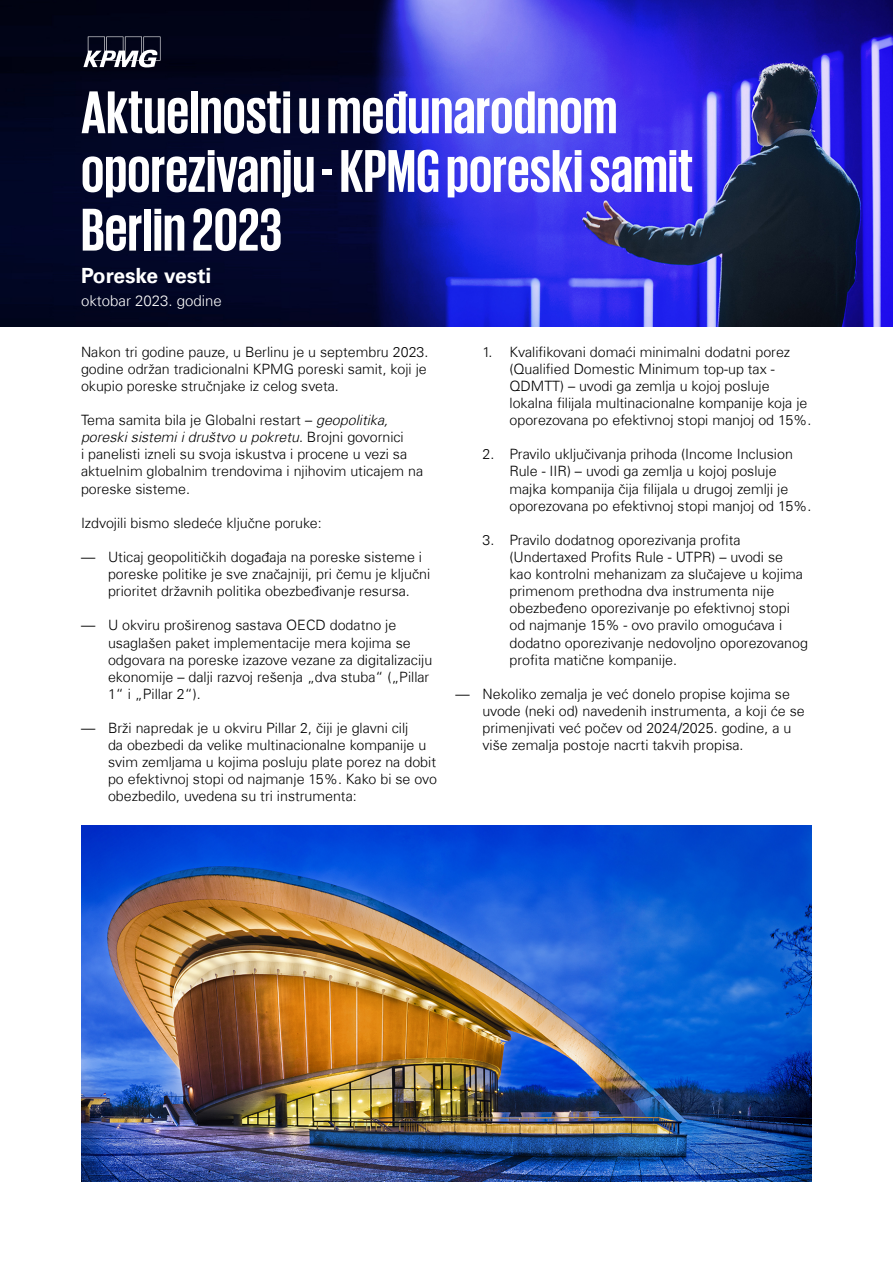
<style>
.page{position:relative;width:893px;height:1263px;background:#fff}
.page>*{position:absolute;margin:0;border:0;box-sizing:border-box;transform-origin:0 0}
.t1{font:700 61.65px/58.7px "KPMG";color:#fff}
.t2{font:700 21px "Universfor KPMG";color:#fff}
.t3{font:300 15px "Universfor KPMG";color:#fff}
.t4{font:300 14.25px/17.1px "Universfor KPMG";color:#000}
.s1{font-style:italic}
</style>
<div class="page">
<img style="left:0;top:0;width:893px;height:326px">
<svg style="left:83px;top:37px;width:77px;height:31px"></svg>
<img style="left:81px;top:825px;width:731px;height:357px">
<h1 class="t1" style="left:81px;top:81px;width:614px">Aktuelnosti u međunarodnom oporezivanju - KPMG poreski samit<br>Berlin 2023</h1>
<h2 class="t2" style="left:81px;top:263px;width:132px">Poreske vesti</h2>
<p class="t3" style="left:81px;top:291px;width:142px">oktobar 2023. godine</p>
<p class="t4" style="left:81px;top:343px;width:349px">Nakon tri godine pauze, u Berlinu je u septembru 2023. godine održan tradicionalni KPMG poreski samit, koji je okupio poreske stručnjake iz celog sveta.</p>
<p class="t4" style="left:81px;top:412px;width:344px">Tema samita bila je Globalni restart – <span class="s1">geopolitika, poreski sistemi i društvo u pokretu</span>. Brojni govornici<br>i panelisti izneli su svoja iskustva i procene u vezi sa aktuelnim globalnim trendovima i njihovim uticajem na poreske sisteme.</p>
<p class="t4" style="left:81px;top:514px;width:242px">Izdvojili bismo sledeće ključne poruke:</p>
<p class="t4" style="left:108px;top:548px;width:324px;text-indent:-27px">— Uticaj geopolitičkih događaja na poreske sisteme i poreske politike je sve značajniji, pri čemu je ključni prioritet državnih politika obezbeđivanje resursa.</p>
<p class="t4" style="left:108px;top:617px;width:326px;text-indent:-27px">— U okviru proširenog sastava OECD dodatno je usaglašen paket implementacije mera kojima se odgovara na poreske izazove vezane za digitalizaciju ekonomije – dalji razvoj rešenja „dva stuba“ („Pillar 1“ i „Pillar 2“).</p>
<p class="t4" style="left:108px;top:719px;width:330px;text-indent:-27px">— Brži napredak je u okviru Pillar 2, čiji je glavni cilj<br>da obezbedi da velike multinacionalne kompanije u svim zemljama u kojima posluju plate porez na dobit po efektivnoj stopi od najmanje 15%. Kako bi se ovo obezbedilo, uvedena su tri instrumenta:</p>
<p class="t4" style="left:509px;top:343px;width:303px;text-indent:-27px">1. Kvalifikovani domaći minimalni dodatni porez (Qualified Domestic Minimum top-up tax - QDMTT) – uvodi ga zemlja u kojoj posluje lokalna filijala multinacionalne kompanije koja je oporezovana po efektivnoj stopi manjoj od 15%.</p>
<p class="t4" style="left:509px;top:446px;width:303px;text-indent:-27px">2. Pravilo uključivanja prihoda (Income Inclusion Rule - IIR) – uvodi ga zemlja u kojoj posluje majka kompanija čija filijala u drugoj zemlji je oporezovana po efektivnoj stopi manjoj od 15%.</p>
<p class="t4" style="left:509px;top:531px;width:300px;text-indent:-27px">3. Pravilo dodatnog oporezivanja profita (Undertaxed Profits Rule - UTPR) – uvodi se kao kontrolni mehanizam za slučajeve u kojima primenom prethodna dva instrumenta nije obezbeđeno oporezivanje po efektivnoj stopi od najmanje 15% - ovo pravilo omogućava i dodatno oporezivanje nedovoljno oporezovanog profita matične kompanije.</p>
<p class="t4" style="left:482px;top:685px;width:324px;text-indent:-27px">— Nekoliko zemalja je već donelo propise kojima se uvode (neki od) navedenih instrumenta, a koji će se primenjivati već počev od 2024/2025. godine, a u više zemalja postoje nacrti takvih propisa.</p>
</div>
